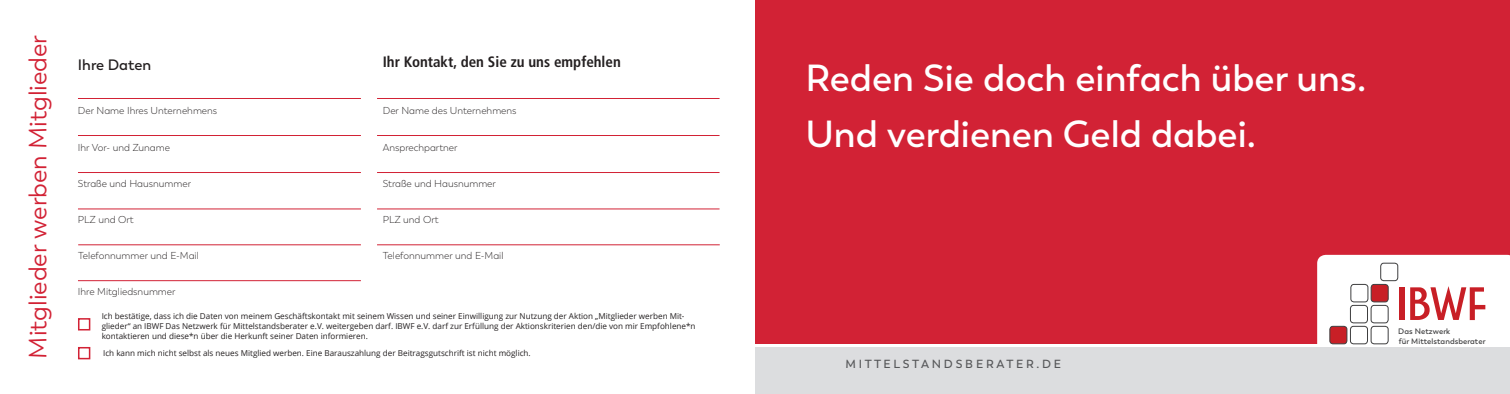
<style>
.page{position:relative;width:1510px;height:394px;background:#fff}
.page>*{position:absolute;margin:0;border:0;box-sizing:border-box;transform-origin:0 0}
.t1{font:50.12px "Modern M";color:#c81f26}
.t2{font:600 37.5px/56.2px "Trenda";color:#fff}
.t3{font:25px "Trenda";color:#d22235}
.t4{font:700 condensed 15px "Frutiger";color:#231f20}
.t5{font:600 15px "Trenda";letter-spacing:-.005em;color:#231f20}
.t6{font:600 11.75px "Trenda";color:#57585a}
.t7{font:300 10px "Trenda";color:#231f20}
.t8{font:8.12px/9.8px "Open Sans";color:#231f20}
.t9{font:600 7.88px/9.9px "Trenda";letter-spacing:.01em;color:#3e3e3f}
</style>
<div class="page">
<div style="left:755px;top:0;width:754px;height:343px;background:#d22235"></div>
<hr style="left:78px;top:135px;width:641px;height:1px;background:#d22235">
<hr style="left:78px;top:172px;width:641px;height:1px;background:#d22235">
<hr style="left:78px;top:208px;width:641px;height:1px;background:#d22235">
<hr style="left:78px;top:244px;width:642px;height:1px;background:#d22235">
<hr style="left:78px;top:280px;width:286px;height:1px;background:#d22235">
<div style="left:78px;top:318px;width:12px;height:12px;border:2px solid #d22235"></div>
<div style="left:78px;top:346px;width:12px;height:13px;border:2px solid #d22235"></div>
<svg style="left:1317px;top:254px;width:192px;height:91px;background:#f8f1f1"></svg>
<div style="left:755px;top:347px;width:754px;height:46px;background:#dcdddf"></div>
<hr style="left:78px;top:98px;width:641px;height:1px;background:#d22235">
<div style="left:361px;top:78px;width:16px;height:214px;background:#fff"></div>
<h3 class="t3" style="left:23px;top:358px;width:325px;rotate:-90deg">Mitglieder werben Mitglieder</h3>
<h3 class="t5" style="left:78px;top:56px;width:75px">Ihre Daten</h3>
<h3 class="t4" style="left:383px;top:53px;width:239px">Ihr Kontakt, den Sie zu uns empfehlen</h3>
<p class="t7" style="left:78px;top:104px;width:141px">Der Name Ihres Unternehmens</p>
<p class="t7" style="left:383px;top:104px;width:135px">Der Name des Unternehmens</p>
<p class="t7" style="left:78px;top:141px;width:94px">Ihr Vor- und Zuname</p>
<p class="t7" style="left:383px;top:141px;width:76px">Ansprechpartner</p>
<p class="t7" style="left:78px;top:178px;width:115px">Straße und Hausnummer</p>
<p class="t7" style="left:383px;top:178px;width:115px">Straße und Hausnummer</p>
<p class="t7" style="left:78px;top:213px;width:57px">PLZ und Ort</p>
<p class="t7" style="left:383px;top:213px;width:57px">PLZ und Ort</p>
<p class="t7" style="left:78px;top:249px;width:122px">Telefonnummer und E-Mail</p>
<p class="t7" style="left:383px;top:249px;width:122px">Telefonnummer und E-Mail</p>
<p class="t7" style="left:78px;top:286px;width:99px">Ihre Mitgliedsnummer</p>
<p class="t8" style="left:102px;top:310px;width:595px">Ich bestätige, dass ich die Daten von meinem Geschäftskontakt mit seinem Wissen und seiner Einwilligung zur Nutzung der Aktion „Mitglieder werben Mit&shy;glieder“ an IBWF Das Netzwerk für Mittelstandsberater e.V. weitergeben darf. IBWF e.V. darf zur Erfüllung der Aktionskriterien den/die von mir Empfohlene*n kontaktieren und diese*n über die Herkunft seiner Daten informieren.</p>
<p class="t8" style="left:103px;top:347px;width:429px">Ich kann mich nicht selbst als neues Mitglied werben. Eine Barauszahlung der Beitragsgutschrift ist nicht möglich.</p>
<h2 class="t2" style="left:805px;top:50px;width:562px">Reden Sie doch einfach über uns.<br>Und verdienen Geld dabei.</h2>
<h3 class="t6" style="left:845px;top:356px;width:217px">M I T T E L S T A N D S B E R A T E R . D E</h3>
<h1 class="t1" style="left:1393px;top:278px;width:96px">IBWF</h1>
<p class="t9" style="left:1398px;top:326px;width:89px">Das Netzwerk<br>für Mittelstandsberater</p>
</div>
